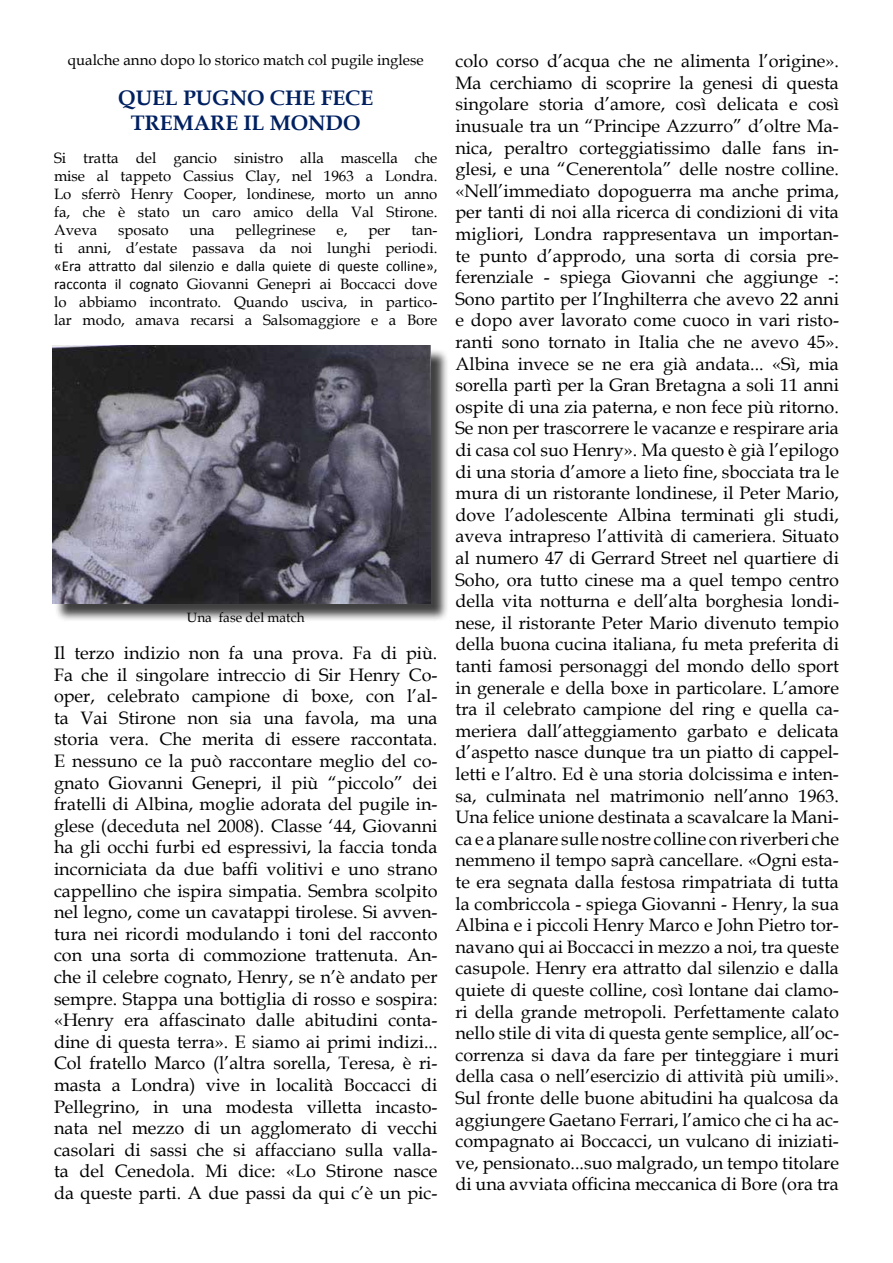
<style>
.page{position:relative;width:893px;height:1263px;background:#fff}
.page>*{position:absolute;margin:0;border:0;box-sizing:border-box;transform-origin:0 0}
.t1{font:700 21px/25.2px "Book Antiqua";color:#002060;text-align:center}
.t2{font:18px/21.6px "Book Antiqua";color:#000;text-align:justify}
.t3{font:15px/18px "Book Antiqua";color:#000;text-align:justify}
.t4{font:15px "Calibri";color:#000}
.t5{font:13.5px "Book Antiqua";color:#000}
.s1{font-family:"Calibri"}
</style>
<div class="page">
<div style="left:54px;top:348px;width:395px;height:275px;background:#000;opacity:.75"></div>
<img style="left:52px;top:345px;width:379px;height:259px">
<p class="t3" style="left:68px;top:50px;width:357px">qualche anno dopo lo storico match col pugile inglese</p>
<p class="t1" style="left:118px;top:85px;width:256px">QUEL PUGNO CHE FECE<br>TREMARE IL MONDO</p>
<p class="t3" style="left:54px;top:149px;width:385px">Si tratta del gancio sinistro alla mascella che mise al tappeto Cassius Clay, nel 1963 a Londra.<br>Lo sferrò Henry Cooper, londinese, morto un anno fa, che è stato un caro amico della Val Stirone.<br>Aveva</p>
<p class="t3" style="left:118px;top:221px;width:52px">sposato</p>
<p class="t3" style="left:189px;top:221px;width:27px">una</p>
<p class="t3" style="left:236px;top:221px;width:82px">pellegrinese</p>
<p class="t3" style="left:337px;top:221px;width:12px">e,</p>
<p class="t3" style="left:368px;top:221px;width:24px">per</p>
<p class="t3" style="left:54px;top:221px;width:385px;text-align:right">tan-<br>ti anni, d’estate passava da noi lunghi periodi.</p>
<p class="t4" style="left:54px;top:257px;width:385px">«Era attratto dal silenzio e dalla quiete di queste colline»,</p>
<p class="t3" style="left:54px;top:275px;width:385px"><span class="s1">racconta il cognato</span> Giovanni Genepri ai Boccacci dove lo abbiamo incontrato. Quando usciva, in partico&shy;lar modo, amava recarsi a Salsomaggiore e a Bore</p>
<p class="t5" style="left:187px;top:608px;width:119px">Una fase del match</p>
<p class="t2" style="left:54px;top:642px;width:385px">Il terzo indizio non fa una prova. Fa di più.<br>Fa che il singolare intreccio di Sir Henry Co&shy;oper, celebrato campione di boxe, con l’al&shy;ta Vai Stirone non sia una favola, ma una storia vera. Che merita di essere raccontata.<br>E nessuno ce la può raccontare meglio del co&shy;gnato Giovanni Genepri, il più “piccolo” dei fratelli di Albina, moglie adorata del pugile in&shy;glese (deceduta nel 2008). Classe ‘44, Giovanni ha gli occhi furbi ed espressivi, la faccia tonda incorniciata da due baffi volitivi e uno strano cappellino che ispira simpatia. Sembra scolpito nel legno, come un cavatappi tirolese. Si avven&shy;tura nei ricordi modulando i toni del racconto con una sorta di commozione trattenuta. An&shy;che il celebre cognato, Henry, se n’è andato per sempre. Stappa una bottiglia di rosso e sospira: «Henry era affascinato dalle abitudini conta&shy;dine di questa terra». E siamo ai primi indizi...<br>Col fratello Marco (l’altra sorella, Teresa, è ri&shy;masta a Londra) vive in località Boccacci di Pellegrino, in una modesta villetta incasto&shy;nata nel mezzo di un agglomerato di vecchi casolari di sassi che si affacciano sulla valla&shy;ta del Cenedola. Mi dice: «Lo Stirone nasce da queste parti. A due passi da qui c’è un pic-</p>
<p class="t2" style="left:455px;top:50px;width:385px">colo corso d’acqua che ne alimenta l’origine».<br>Ma cerchiamo di scoprire la genesi di questa singolare storia d’amore, così delicata e così inusuale tra un “Principe Azzurro” d’oltre Ma&shy;nica, peraltro corteggiatissimo dalle fans in&shy;glesi, e una “Cenerentola” delle nostre colline. «Nell’immediato dopoguerra ma anche prima, per tanti di noi alla ricerca di condizioni di vita migliori, Londra rappresentava un importan&shy;te punto d’approdo, una sorta di corsia pre&shy;ferenziale - spiega Giovanni che aggiunge -:<br>Sono partito per l’Inghilterra che avevo 22 anni e dopo aver lavorato come cuoco in vari risto&shy;ranti sono tornato in Italia che ne avevo 45».<br>Albina invece se ne era già andata... «Sì, mia sorella partì per la Gran Bretagna a soli 11 anni ospite di una zia paterna, e non fece più ritorno.<br>Se non per trascorrere le vacanze e respirare aria di casa col suo Henry». Ma questo è già l’epilogo di una storia d’amore a lieto fine, sbocciata tra le mura di un ristorante londinese, il Peter Mario, dove l’adolescente Albina terminati gli studi, aveva intrapreso l’attività di cameriera. Situato al numero 47 di Gerrard Street nel quartiere di Soho, ora tutto cinese ma a quel tempo centro della vita notturna e dell’alta borghesia londi&shy;nese, il ristorante Peter Mario divenuto tempio della buona cucina italiana, fu meta preferita di tanti famosi personaggi del mondo dello sport in generale e della boxe in particolare. L’amore tra il celebrato campione del ring e quella ca&shy;meriera dall’atteggiamento garbato e delicata d’aspetto nasce dunque tra un piatto di cappel&shy;letti e l’altro. Ed è una storia dolcissima e inten&shy;sa, culminata nel matrimonio nell’anno 1963.<br>Una felice unione destinata a scavalcare la Mani&shy;ca e a planare sulle nostre colline con riverberi che nemmeno il tempo saprà cancellare. «Ogni esta&shy;te era segnata dalla festosa rimpatriata di tutta la combriccola - spiega Giovanni - Henry, la sua Albina e i piccoli Henry Marco e John Pietro tor&shy;navano qui ai Boccacci in mezzo a noi, tra queste casupole. Henry era attratto dal silenzio e dalla quiete di queste colline, così lontane dai clamo&shy;ri della grande metropoli. Perfettamente calato nello stile di vita di questa gente semplice, all’oc&shy;correnza si dava da fare per tinteggiare i muri della casa o nell’esercizio di attività più umili».<br>Sul fronte delle buone abitudini ha qualcosa da aggiungere Gaetano Ferrari, l’amico che ci ha ac&shy;compagnato ai Boccacci, un vulcano di iniziati&shy;ve, pensionato...suo malgrado, un tempo titolare di una avviata officina meccanica di Bore (ora tra</p>
</div>
